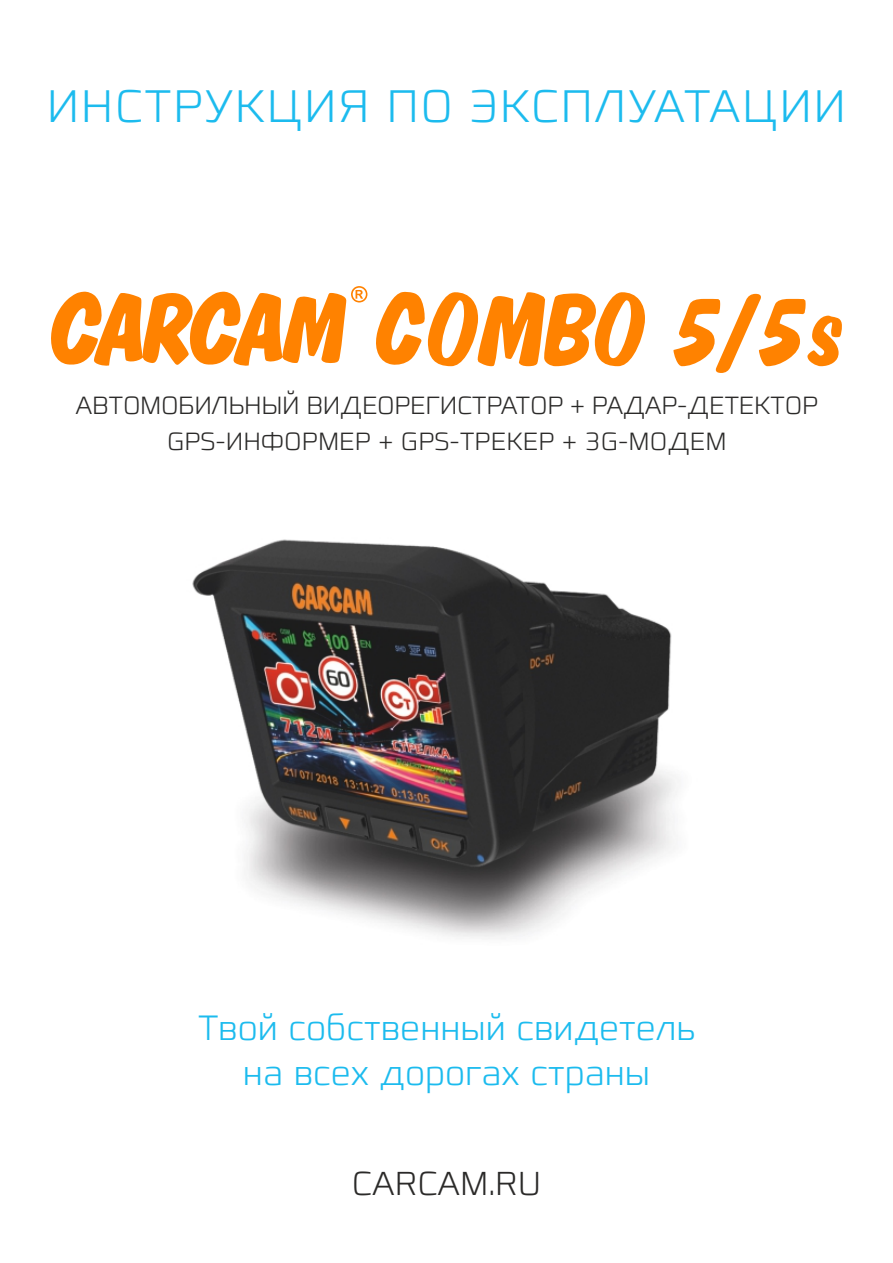
<style>
.page{position:relative;width:893px;height:1263px;background:#fff}
.page>*{position:absolute;margin:0;border:0;box-sizing:border-box;transform-origin:0 0}
.t1{font:800 100.8px "Balloon X Bd TL";color:#ff8200}
.t2{font:200 46.8px "Francker CYR";letter-spacing:.03em;color:#1cbbee}
.t3{font:200 36px/45px "Francker CYR";color:#1cbbee;text-align:center}
.t4{font:200 33.9px "Francker CYR";color:#2b2a29}
.t5{font:200 25.5px/36px "Francker CYR";letter-spacing:-.015em;color:#2b2a29;text-align:center}
</style>
<div class="page">
<svg style="left:376px;top:292px;width:49px;height:73px"></svg>
<svg style="left:51px;top:286px;width:316px;height:80px"></svg>
<img style="left:192px;top:539px;width:485px;height:400px">
<h2 class="t2" style="left:47px;top:86px;width:801px">ИНСТРУКЦИЯ ПО ЭКСПЛУАТАЦИИ</h2>
<h1 class="t1" style="left:429px;top:287px;width:417px">OMBO 5/5s</h1>
<p class="t5" style="left:76px;top:389px;width:744px">АВТОМОБИЛЬНЫЙ ВИДЕОРЕГИСТРАТОР + РАДАР-ДЕТЕКТОР<br>GPS-ИНФОРМЕР + GPS-ТРЕКЕР + 3G-МОДЕМ</p>
<h3 class="t3" style="left:198px;top:1009px;width:499px">Твой собственный свидетель на всех дорогах страны</h3>
<h3 class="t4" style="left:352px;top:1169px;width:191px">CARCAM.RU</h3>
</div>
